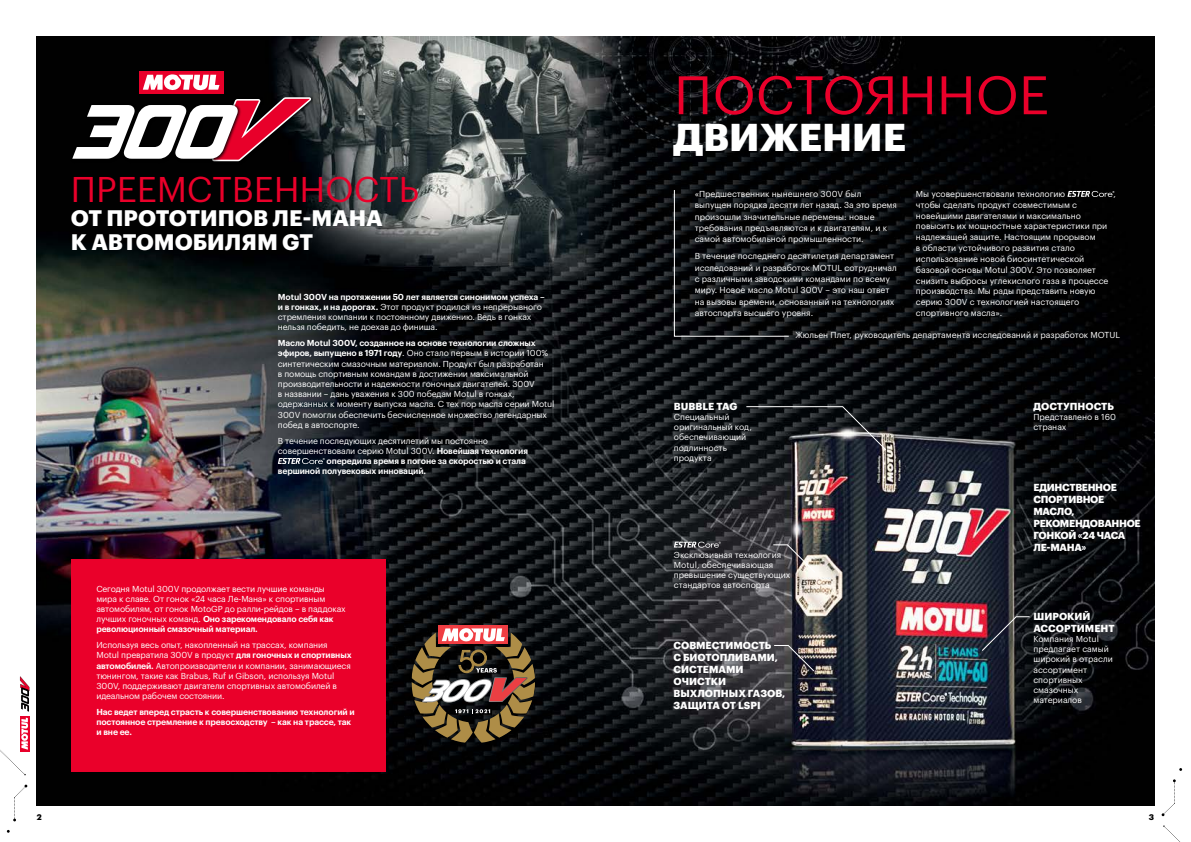
<style>
.page{position:relative;width:1191px;height:842px;background:#fff}
.page>*{position:absolute;margin:0;border:0;box-sizing:border-box;transform-origin:0 0}
.t1{font:53px "Graphik LCG";letter-spacing:.005em;color:#ea002a}
.t2{font:700 38px "Graphik LCG";letter-spacing:.005em;color:#fff}
.t3{font:35px "Graphik LCG";letter-spacing:.005em;color:#ea002a}
.t4{font:700 22px/24px "Graphik LCG";letter-spacing:.005em;color:#fff}
.t5{font:700 10px/12px "Graphik LCG";color:#fff}
.t6{font:700 10px/12px "Graphik LCG";letter-spacing:-.025em;color:#fff}
.t7{font:8.5px/10.2px "Graphik LCG";letter-spacing:-.005em;color:#fff}
.t8{font:600 8.5px/10.2px "Graphik LCG";letter-spacing:-.01em;color:#fff}
.t9{font:700 8px "Graphik LCG";color:#000}
.s1{font-weight:600}
</style>
<div class="page">
<img style="left:37px;top:37px;width:1117px;height:768px">
<div style="left:71px;top:559px;width:314px;height:212px;background:#ea002a"></div>
<svg style="left:1067px;top:191px;width:47px;height:6px"></svg>
<img style="left:209px;top:95px;width:103px;height:71px">
<div style="left:139px;top:71px;width:85px;height:22px;background:#e8002a"></div>
<svg style="left:143px;top:74px;width:76px;height:17px"></svg>
<img style="left:70px;top:102px;width:173px;height:62px">
<svg style="left:72px;top:97px;width:239px;height:64px"></svg>
<svg style="left:745px;top:406px;width:142px;height:45px"></svg>
<svg style="left:980px;top:616px;width:50px;height:36px"></svg>
<svg style="left:673px;top:189px;width:116px;height:148px"></svg>
<svg style="left:773px;top:644px;width:42px;height:28px"></svg>
<svg style="left:772px;top:544px;width:44px;height:30px"></svg>
<svg style="left:674px;top:542px;width:46px;height:6px"></svg>
<div style="left:438px;top:625px;width:70px;height:19px;background:#ef3d42"></div>
<svg style="left:411px;top:628px;width:124px;height:115px"></svg>
<svg style="left:278px;top:458px;width:47px;height:6px"></svg>
<svg style="left:20px;top:716px;width:9px;height:35px"></svg>
<svg style="left:20px;top:676px;width:9px;height:36px"></svg>
<svg style="left:1163px;top:825px;width:17px;height:17px"></svg>
<svg style="left:1161px;top:779px;width:14px;height:37px"></svg>
<svg style="left:0;top:718px;width:28px;height:57px"></svg>
<svg style="left:13px;top:785px;width:14px;height:36px"></svg>
<h3 class="t3" style="left:71px;top:163px;width:350px">ПРЕЕМСТВЕННОСТЬ</h3>
<h3 class="t4" style="left:71px;top:204px;width:313px">ОТ ПРОТОТИПОВ ЛЕ-МАНА<br>К АВТОМОБИЛЯМ GT</h3>
<p class="t7" style="left:278px;top:291px;width:268px"><span class="s1">Motul 300V на протяжении 50 лет является синонимом успеха – и в гонках, и на дорогах.</span> Этот продукт родился из непрерывного стремления компании к постоянному движению. Ведь в гонках нельзя победить, не доехав до финиша.</p>
<p class="t7" style="left:278px;top:337px;width:278px"><span class="s1">Масло Motul 300V, созданное на основе технологии сложных эфиров, выпущено в 1971 году</span>. Оно стало первым в истории 100% синтетическим смазочным материалом. Продукт был разработан<br>в помощь спортивным командам в достижении максимальной производительности и надежности гоночных двигателей. 300V<br>в названии – дань уважения к 300 победам Motul в гонках, одержанных к моменту выпуска масла. С тех пор масла серии Motul 300V помогли обеспечить бесчисленное множество легендарных побед в автоспорте.</p>
<p class="t7" style="left:278px;top:435px;width:212px">В течение последующих десятилетий мы постоянно</p>
<p class="t7" style="left:278px;top:445px;width:251px">совершенствовали серию Motul 300V. <span class="s1">Новейшая технология</span></p>
<p class="t8" style="left:326px;top:455px;width:201px">опередила время в погоне за скоростью и стала</p>
<p class="t8" style="left:278px;top:465px;width:150px">вершиной полувековых инноваций.</p>
<p class="t7" style="left:96px;top:583px;width:251px">Сегодня Motul 300V продолжает вести лучшие команды мира к славе. От гонок «24 часа Ле-Мана» к спортивным автомобилям, от гонок MotoGP до ралли-рейдов – в паддоках лучших гоночных команд. <span class="s1">Оно зарекомендовало себя как революционный смазочный материал.</span></p>
<p class="t7" style="left:96px;top:639px;width:257px">Используя весь опыт, накопленный на трассах, компания Motul превратила 300V в продукт <span class="s1">для гоночных и спортивных автомобилей.</span> Автопроизводители и компании, занимающиеся тюнингом, такие как Brabus, Ruf и Gibson, используя Motul 300V, поддерживают двигатели спортивных автомобилей в идеальном рабочем состоянии.</p>
<p class="t8" style="left:96px;top:706px;width:260px">Нас ведет вперед страсть к совершенствованию технологий и постоянное стремление к превосходству – как на трассе, так и вне ее.</p>
<h1 class="t1" style="left:674px;top:55px;width:376px">ПОСТОЯННОЕ</h1>
<h2 class="t2" style="left:674px;top:108px;width:233px">ДВИЖЕНИЕ</h2>
<p class="t7" style="left:694px;top:187px;width:204px;line-height:11.4px">«Предшественник нынешнего 300V был выпущен порядка десяти лет назад. За это время произошли значительные перемены: новые требования предъявляются и к двигателям, и к самой автомобильной промышленности.</p>
<p class="t7" style="left:694px;top:250px;width:203px;line-height:11.4px">В течение последнего десятилетия департамент исследований и разработок MOTUL сотрудничал с различными заводскими командами по всему миру. Новое масло Motul 300V – это наш ответ на вызовы времени, основанный на технологиях автоспорта высшего уровня.</p>
<p class="t7" style="left:916px;top:188px;width:151px">Мы усовершенствовали технологию</p>
<p class="t7" style="left:1113px;top:188px;width:4px">,</p>
<p class="t7" style="left:916px;top:199px;width:194px;line-height:10.8px">чтобы сделать продукт совместимым с новейшими двигателями и максимально повысить их мощностные характеристики при надлежащей защите. Настоящим прорывом<br>в области устойчивого развития стало использование новой биосинтетической базовой основы Motul 300V. Это позволяет снизить выбросы углекислого газа в процессе производства. Мы рады представить новую серию 300V с технологией настоящего спортивного масла».</p>
<p class="t5" style="left:674px;top:399px;width:65px">BUBBLE TAG</p>
<p class="t7" style="left:674px;top:411px;width:79px">Специальный оригинальный код, обеспечивающий подлинность продукта</p>
<p class="t7" style="left:795px;top:329px;width:326px">Жюльен Плет, руководитель департамента исследований и разработок MOTUL</p>
<p class="t5" style="left:1033px;top:399px;width:82px">ДОСТУПНОСТЬ</p>
<p class="t7" style="left:1033px;top:411px;width:84px">Представлено в 160 странах</p>
<p class="t7" style="left:674px;top:549px;width:118px">Эксклюзивная технология<br>Motul, обеспечивающая превышение существующих стандартов автоспорта</p>
<p class="t5" style="left:673px;top:638px;width:113px">СОВМЕСТИМОСТЬ<br>С БИОТОПЛИВАМИ,<br>СИСТЕМАМИ<br>ОЧИСТКИ<br>ВЫХЛОПНЫХ ГАЗОВ,<br>ЗАЩИТА ОТ LSPI</p>
<p class="t6" style="left:1033px;top:481px;width:109px">ЕДИНСТВЕННОЕ<br>СПОРТИВНОЕ<br>МАСЛО,<br>РЕКОМЕНДОВАННОЕ<br>ГОНКОЙ «24 ЧАСА<br>ЛЕ-МАНА»</p>
<p class="t5" style="left:1033px;top:609px;width:83px">ШИРОКИЙ<br>АССОРТИМЕНТ</p>
<p class="t7" style="left:1033px;top:633px;width:81px">Компания Motul предлагает самый широкий в отрасли ассортимент спортивных смазочных материалов</p>
<p class="t9" style="left:37px;top:811px;width:6px">2</p>
<p class="t9" style="left:1148px;top:811px;width:7px">3</p>
</div>
